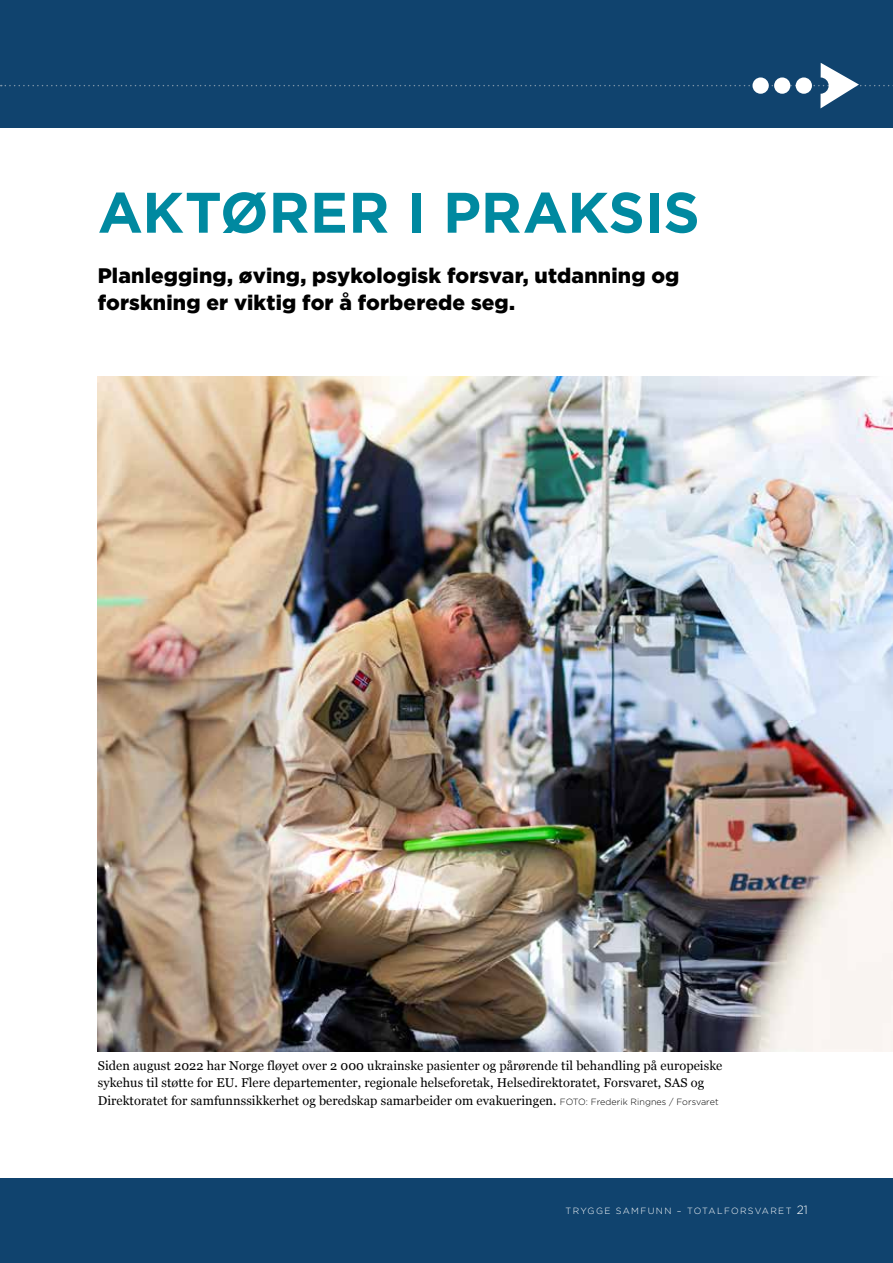
<style>
.page{position:relative;width:893px;height:1263px;background:#fff}
.page>*{position:absolute;margin:0;border:0;box-sizing:border-box;transform-origin:0 0}
.t1{font:700 57px "Gotham";letter-spacing:-.005em;color:#0089a0}
.t2{font:900 21px/27px "Gotham";letter-spacing:.005em;color:#000}
.t3{font:12.75px/17.7px "Georgia";letter-spacing:.005em;color:#000}
.t4{font:300 9px "Gotham";letter-spacing:.15em;color:#fff}
.s1{font-family:"Gotham";font-weight:300;font-size:9px}
.s2{font-size:12px}
</style>
<div class="page">
<div style="left:0;top:0;width:893px;height:128px;background:#10436e"></div>
<div style="left:0;top:1178px;width:893px;height:85px;background:#10436e"></div>
<img style="left:98px;top:376px;width:795px;height:676px">
<svg style="left:1px;top:63px;width:892px;height:45px"></svg>
<div style="left:796px;top:77px;width:16px;height:17px;background:#fff;border-radius:50%"></div>
<div style="left:774px;top:77px;width:16px;height:17px;background:#fff;border-radius:50%"></div>
<div style="left:752px;top:77px;width:17px;height:17px;background:#fff;border-radius:50%"></div>
<h1 class="t1" style="left:98px;top:175px;width:603px">AKTØRER I PRAKSIS</h1>
<h2 class="t2" style="left:98px;top:262px;width:583px">Planlegging, øving, psykologisk forsvar, utdanning og forskning er viktig for å forberede seg.</h2>
<p class="t3" style="left:98px;top:1056px;width:626px">Siden august 2022 har Norge fløyet over 2 000 ukrainske pasienter og pårørende til behandling på europeiske sykehus til støtte for EU. Flere departementer, regionale helseforetak, Helsedirektoratet, Forsvaret, SAS og<br>Direktoratet for samfunnssikkerhet og beredskap samarbeider om evakueringen. <span class="s1">FOTO: Frederik Ringnes / Forsvaret</span></p>
<p class="t4" style="left:566px;top:1205px;width:244px">TRYGGE SAMFUNN – TOTALFORSVARET <span class="s2">21</span></p>
</div>
